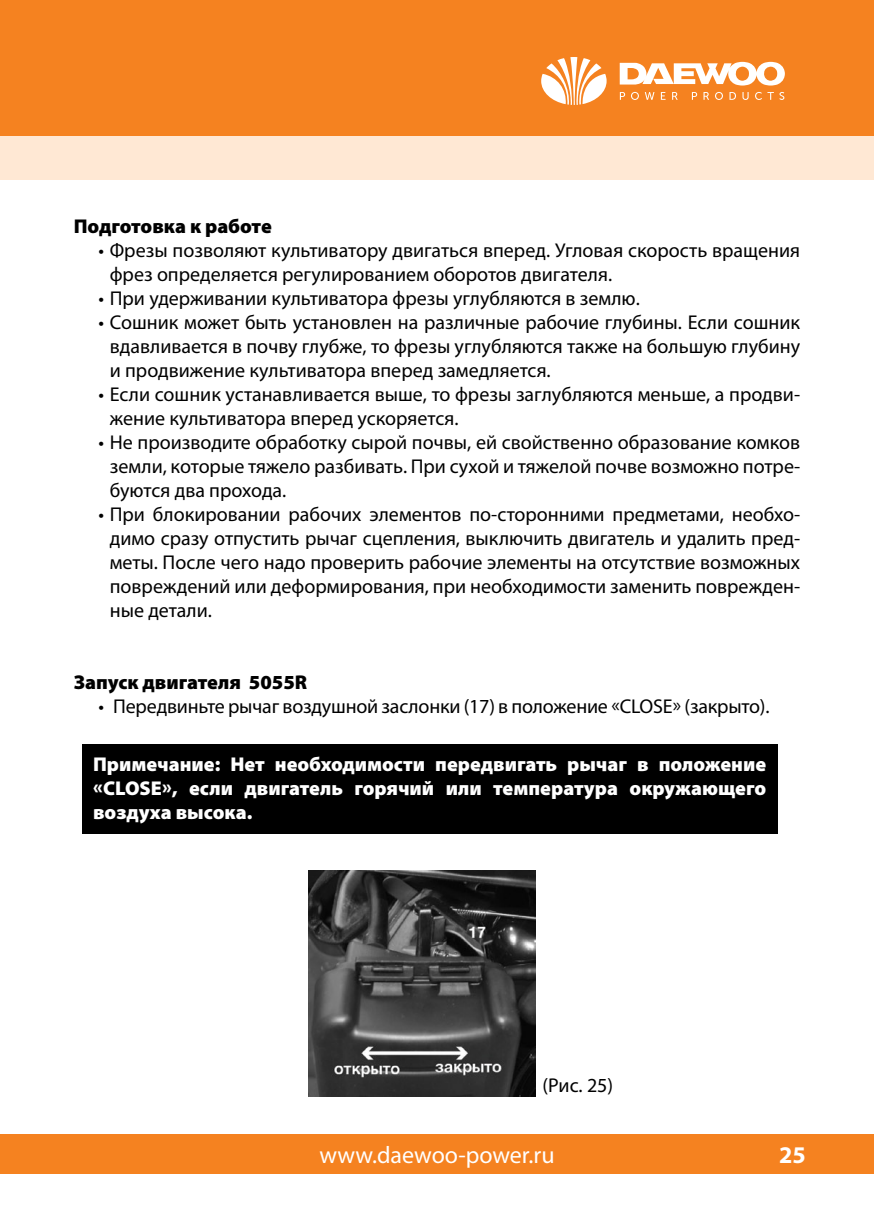
<style>
.page{position:relative;width:874px;height:1225px;background:#fff}
.page>*{position:absolute;margin:0;border:0;box-sizing:border-box;transform-origin:0 0}
.t1{font:24px "Myriad Pro";color:#fff}
.t2{font:700 24px "Myriad Pro";color:#fff}
.t3{font:20px/24px "Myriad Pro";color:#000;text-align:justify}
.t4{font:900 20px/24px "Myriad Pro";color:#fff;text-align:justify}
.t5{font:900 20px "Myriad Pro";color:#000}
</style>
<div class="page">
<div style="left:0;top:0;width:873px;height:136px;background:#f58220"></div>
<svg style="left:541px;top:57px;width:65px;height:48px"></svg>
<svg style="left:619px;top:62px;width:165px;height:24px"></svg>
<svg style="left:619px;top:92px;width:5px;height:8px"></svg>
<svg style="left:631px;top:92px;width:7px;height:8px"></svg>
<svg style="left:644px;top:92px;width:10px;height:8px"></svg>
<svg style="left:660px;top:92px;width:5px;height:8px"></svg>
<svg style="left:672px;top:92px;width:5px;height:8px"></svg>
<svg style="left:691px;top:92px;width:5px;height:8px"></svg>
<svg style="left:703px;top:92px;width:5px;height:8px"></svg>
<svg style="left:715px;top:92px;width:7px;height:8px"></svg>
<svg style="left:729px;top:92px;width:6px;height:8px"></svg>
<svg style="left:742px;top:92px;width:6px;height:8px"></svg>
<svg style="left:755px;top:92px;width:6px;height:8px"></svg>
<svg style="left:767px;top:92px;width:6px;height:8px"></svg>
<svg style="left:779px;top:92px;width:5px;height:8px"></svg>
<div style="left:0;top:1134px;width:873px;height:40px;background:#f58220"></div>
<div style="left:0;top:136px;width:17px;height:44px;background:#ffe8d4"></div>
<div style="left:17px;top:136px;width:856px;height:44px;background:#ffe8d4"></div>
<div style="left:82px;top:745px;width:695px;height:89px;background:#000"></div>
<img style="left:308px;top:870px;width:227px;height:227px">
<p class="t5" style="left:74px;top:213px;width:199px">Подготовка к работе</p>
<p class="t3" style="left:110px;top:238px;width:691px;text-indent:-11px">• Фрезы позволяют культиватору двигаться вперед. Угловая скорость вращения фрез определяется регулированием оборотов двигателя.</p>
<p class="t3" style="left:98px;top:286px;width:542px">• При удерживании культиватора фрезы углубляются в землю.</p>
<p class="t3" style="left:110px;top:310px;width:691px;text-indent:-11px">• Сошник может быть установлен на различные рабочие глубины. Если сошник вдавливается в почву глубже, то фрезы углубляются также на большую глубину и продвижение культиватора вперед замедляется.</p>
<p class="t3" style="left:110px;top:382px;width:691px;text-indent:-11px">• Если сошник устанавливается выше, то фрезы заглубляются меньше, а продви&shy;жение культиватора вперед ускоряется.</p>
<p class="t3" style="left:110px;top:430px;width:691px;text-indent:-11px">• Не производите обработку сырой почвы, ей свойственно образование комков земли, которые тяжело разбивать. При сухой и тяжелой почве возможно потре&shy;буются два прохода.</p>
<p class="t3" style="left:110px;top:502px;width:691px;text-indent:-11px">• При блокировании рабочих элементов по-сторонними предметами, необхо&shy;димо сразу отпустить рычаг сцепления, выключить двигатель и удалить пред&shy;меты. После чего надо проверить рабочие элементы на отсутствие возможных повреждений или деформирования, при необходимости заменить поврежден&shy;ные детали.</p>
<p class="t5" style="left:74px;top:669px;width:235px">Запуск двигателя 5055R</p>
<p class="t3" style="left:98px;top:694px;width:672px">• Передвиньте рычаг воздушной заслонки (17) в положение «CLOSE» (закрыто).</p>
<p class="t4" style="left:93px;top:751px;width:674px">Примечание: Нет необходимости передвигать рычаг в положение «CLOSE», если двигатель горячий или температура окружающего воздуха высока.</p>
<p class="t3" style="left:542px;top:1073px;width:72px">(Рис. 25)</p>
<p class="t1" style="left:319px;top:1140px;width:236px">www.daewoo-power.ru</p>
<p class="t2" style="left:778px;top:1139px;width:28px">25</p>
</div>
